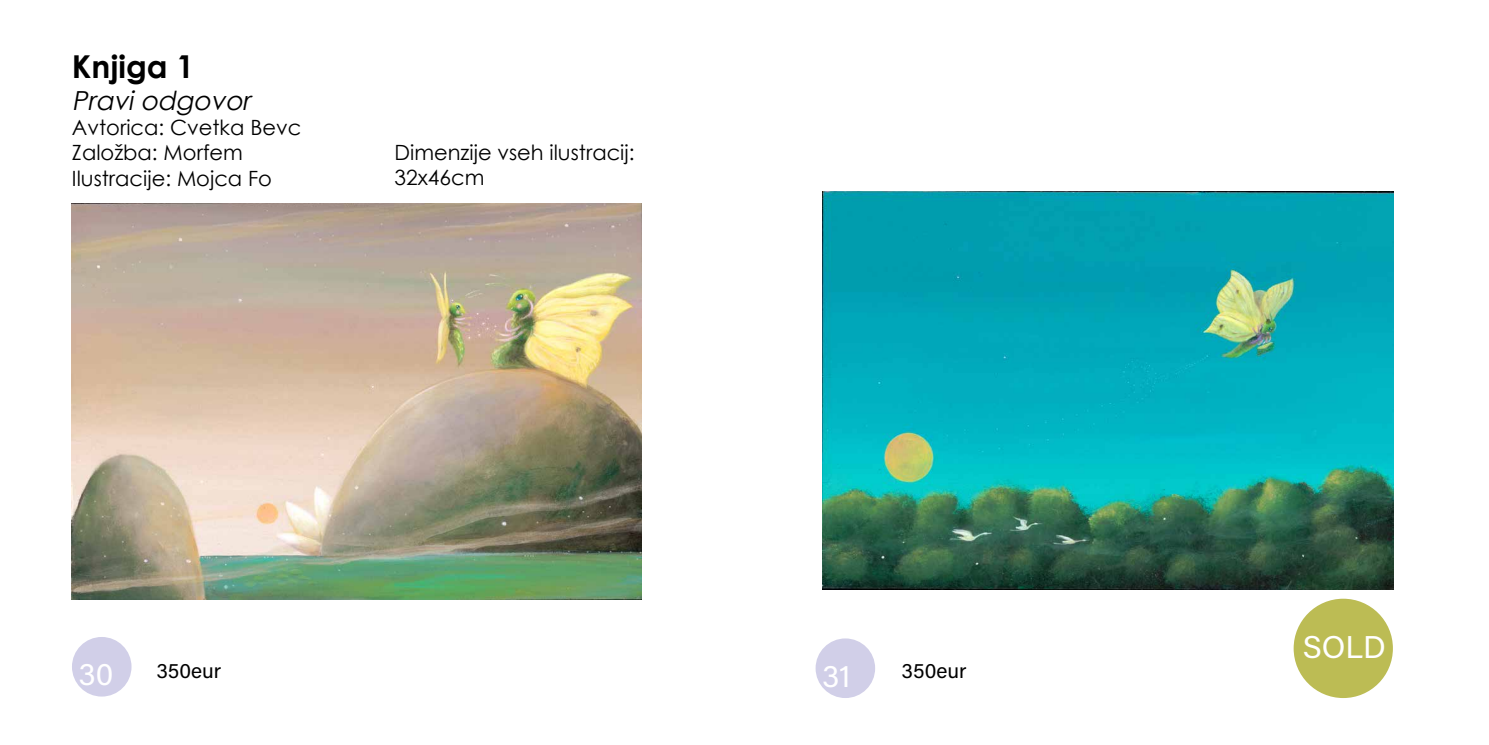
<style>
.page{position:relative;width:1489px;height:745px;background:#fff}
.page>*{position:absolute;margin:0;border:0;box-sizing:border-box;transform-origin:0 0}
.t1{font:31.5px "Acumin Variable Concept";color:#fff}
.t2{font:700 31.5px "Century Gothic";color:#000}
.t3{font:italic 26.25px "Century Gothic";color:#000}
.t4{font:21px/25.2px "Century Gothic";color:#000}
.t5{font:21px "Acumin Variable Concept";color:#000101}
</style>
<div class="page">
<div style="left:72px;top:636px;width:59px;height:60px;background:#d1cfe8;border-radius:50%"></div>
<img style="left:72px;top:203px;width:570px;height:396px">
<img style="left:822px;top:191px;width:571px;height:398px">
<div style="left:815px;top:638px;width:60px;height:59px;background:#d1cfe8;border-radius:50%"></div>
<div style="left:1293px;top:598px;width:99px;height:99px;background:#bcbc54;border-radius:50%"></div>
<h1 class="t2" style="left:72px;top:43px;width:124px">Knjiga 1</h1>
<p class="t3" style="left:72px;top:82px;width:186px">Praviodgovor</p>
<p class="t4" style="left:72px;top:114px;width:231px">Avtorica: Cvetka Bevc<br>Založba: Morfem<br>Ilustracije: Mojca Fo</p>
<p class="t4" style="left:394px;top:139px;width:241px">Dimenzije vseh ilustracij:<br>32x46cm</p>
<h1 class="t1" style="left:79px;top:652px;width:36px">30</h1>
<p class="t5" style="left:156px;top:655px;width:66px">350eur</p>
<h1 class="t1" style="left:822px;top:654px;width:30px">31</h1>
<p class="t5" style="left:901px;top:655px;width:66px">350eur</p>
<h1 class="t1" style="left:1302px;top:625px;width:85px">SOLD</h1>
</div>
